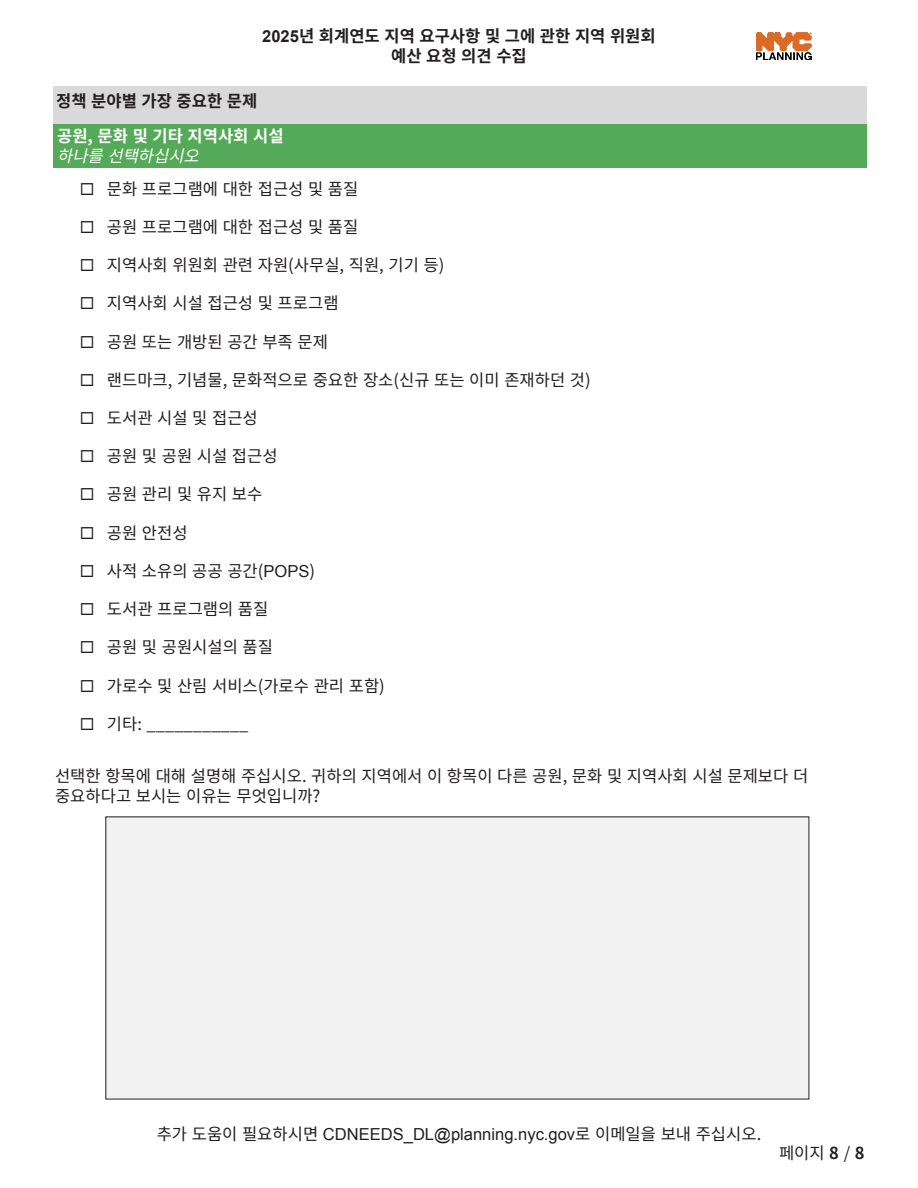
<style>
.page{position:relative;width:918px;height:1188px;background:#fff}
.page>*{position:absolute;margin:0;border:0;box-sizing:border-box;transform-origin:0 0}
.t1{font:16.5px/19.8px "Noto Sans CJ Kkr";color:#231f20}
.t2{font:16.5px "Arial";color:#231f20}
.With_Colored_BG{font:700 16.5px/19.8px "Noto Sans CJ Kkr";color:#231f20;text-align:center}
.H2-Bold{font:700 16.5px "Noto Sans CJ Kkr";color:#fff}
.Italic{font:italic 16.5px "Noto Sans CJ Kkr";color:#fff}
.s1{font-family:"Arial"}
.s2{font-family:"Noto Sans CJ Kkr"}
.s3{font-weight:700}
</style>
<div class="page">
<div style="left:53px;top:121px;width:813px;height:47px;background:#55aa59"></div>
<div style="left:53px;top:87px;width:813px;height:37px;background:#d9d9d9"></div>
<img style="left:756px;top:33px;width:55px;height:27px">
<div style="left:106px;top:817px;width:703px;height:282px;background:#f2f2f2"></div>
<p class="With_Colored_BG" style="left:262px;top:27px;width:395px"><span class="s1">2025</span>년 회계연도 지역 요구사항 및 그에 관한 지역 위원회 예산 요청 의견 수집</p>
<p class="With_Colored_BG" style="left:56px;top:91px;width:203px">정책 분야별 가장 중요한 문제</p>
<p class="H2-Bold" style="left:57px;top:127px;width:228px">공원, 문화 및 기타 지역사회 시설</p>
<p class="Italic" style="left:57px;top:147px;width:153px">하나를 선택하십시오</p>
<p class="t1" style="left:107px;top:179px;width:253px">문화 프로그램에 대한 접근성 및 품질</p>
<p class="t1" style="left:107px;top:217px;width:253px">공원 프로그램에 대한 접근성 및 품질</p>
<p class="t1" style="left:107px;top:255px;width:339px">지역사회 위원회 관련 자원(사무실, 직원, 기기 등)</p>
<p class="t1" style="left:107px;top:294px;width:233px">지역사회 시설 접근성 및 프로그램</p>
<p class="t1" style="left:107px;top:332px;width:223px">공원 또는 개방된 공간 부족 문제</p>
<p class="t1" style="left:107px;top:370px;width:485px">랜드마크, 기념물, 문화적으로 중요한 장소(신규 또는 이미 존재하던 것)</p>
<p class="t1" style="left:107px;top:408px;width:152px">도서관 시설 및 접근성</p>
<p class="t1" style="left:107px;top:447px;width:172px">공원 및 공원 시설 접근성</p>
<p class="t1" style="left:107px;top:485px;width:157px">공원 관리 및 유지 보수</p>
<p class="t1" style="left:107px;top:523px;width:82px">공원 안전성</p>
<p class="t1" style="left:107px;top:561px;width:210px">사적 소유의 공공 공간(<span class="s1">POPS</span>)</p>
<p class="t1" style="left:107px;top:600px;width:163px">도서관 프로그램의 품질</p>
<p class="t1" style="left:107px;top:638px;width:168px">공원 및 공원시설의 품질</p>
<p class="t1" style="left:107px;top:676px;width:279px">가로수 및 산림 서비스(가로수 관리 포함)</p>
<p class="t1" style="left:107px;top:714px;width:143px">기타: ___________</p>
<p class="t1" style="left:55px;top:766px;width:755px">선택한 항목에 대해 설명해 주십시오. 귀하의 지역에서 이 항목이 다른 공원, 문화 및 지역사회 시설 문제보다 더 중요하다고 보시는 이유는 무엇입니까?</p>
<p class="t2" style="left:157px;top:1123px;width:606px"><span class="s2">추가 도움이 필요하시면</span> CDNEEDS_DL@planning.nyc.gov<span class="s2">로 이메일을 보내 주십시오.</span></p>
<p class="t1" style="left:779px;top:1143px;width:87px">페이지<span class="s3">8</span>/<span class="s3">8</span></p>
</div>
